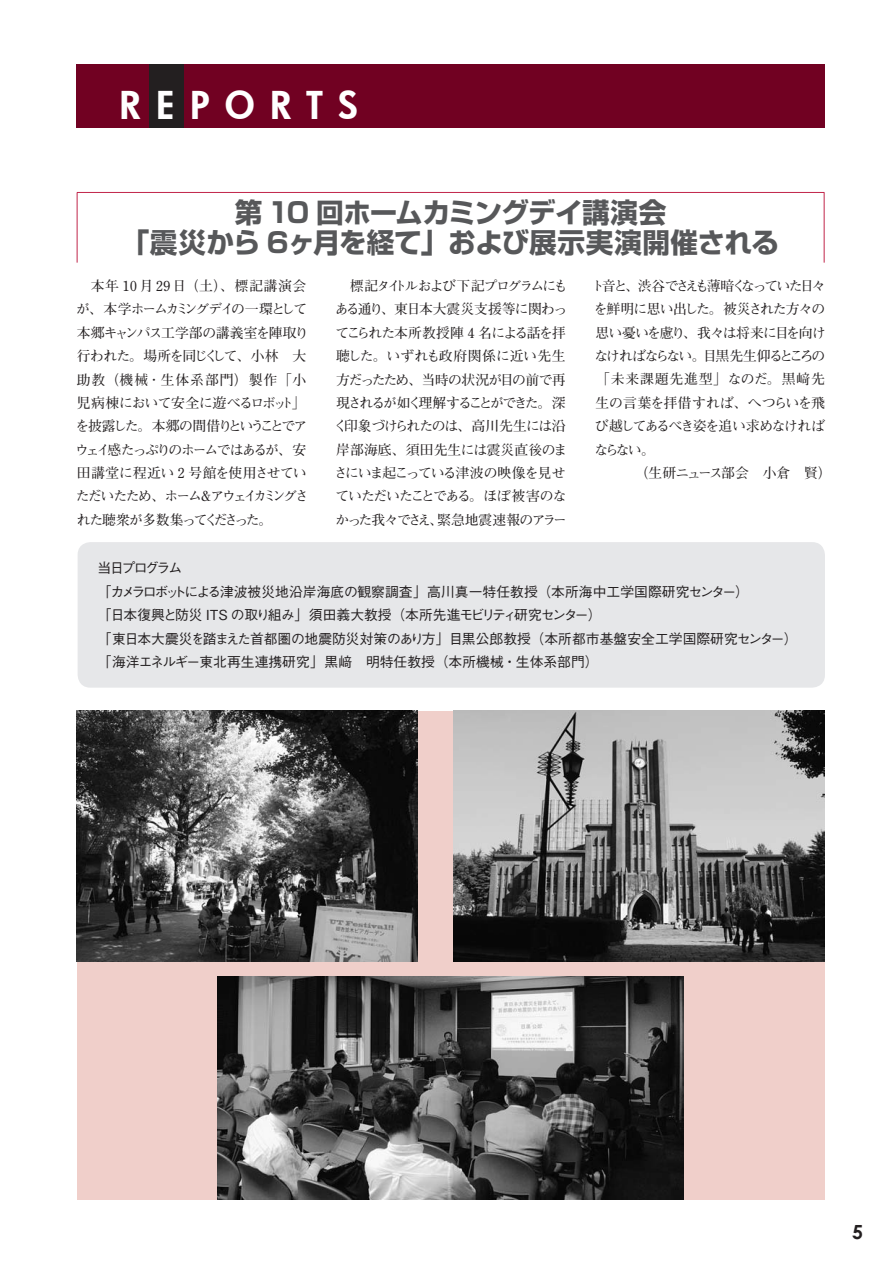
<style>
.page{position:relative;width:893px;height:1263px;background:#fff}
.page>*{position:absolute;margin:0;border:0;box-sizing:border-box;transform-origin:0 0}
.t1{font:800 37.5px "Futura";letter-spacing:.415em;color:#fff}
.t2{font:27.6px/29.7px "Shin Go Pr 5 Bold 90 msp RKSJ H";letter-spacing:-.02em;color:#57585a;text-align:center}
.t3{font:700 19.5px "Century Gothic";color:#231f20}
.t4{font:13.8px/23.4px "Futo Min A101 Pr 5 Bold 90 msp RKSJ H";letter-spacing:-.08em;color:#231f20}
.t5{font:13.8px/23.4px "Gothic BBB Pr 5 Medium 90 msp RKSJ H";color:#231f20}
.t6{font:13.8px "Futo Min A101 Pr 5 Bold 90 msp RKSJ H";letter-spacing:-.16em;color:#231f20}
.t7{font:13.8px "Futo Min A101 Pr 5 Bold 90 msp RKSJ H";letter-spacing:-.13em;color:#231f20}
.t8{font:13.8px "Futo Min A101 Pr 5 Bold 90 msp RKSJ H";letter-spacing:-.055em;color:#231f20}
.t9{font:13.8px "Futo Min A101 Pr 5 Bold 90 msp RKSJ H";letter-spacing:.005em;color:#231f20}
.t10{font:13.8px "Futo Min A101 Pr 5 Bold 90 msp RKSJ H";letter-spacing:.06em;color:#231f20}
</style>
<div class="page">
<div style="left:77px;top:64px;width:748px;height:64px;background:#710122"></div>
<div style="left:149px;top:64px;width:34px;height:64px;background:#231f20"></div>
<div style="left:77px;top:711px;width:747px;height:488px;background:#f0cfca"></div>
<hr style="left:77px;top:192px;width:747px;height:1px;background:#c1254a">
<hr style="left:77px;top:193px;width:1px;height:70px;background:#c1254a">
<hr style="left:824px;top:193px;width:1px;height:70px;background:#c1254a">
<div style="left:78px;top:542px;width:747px;height:146px;background:#e6e7e9;border-radius:13px"></div>
<img style="left:77px;top:711px;width:340px;height:250px">
<img style="left:453px;top:711px;width:372px;height:251px">
<img style="left:218px;top:976px;width:465px;height:223px">
<p class="t1" style="left:119px;top:80px;width:240px">REPORTS</p>
<p class="t2" style="left:122px;top:202px;width:659px">第 10 回ホームカミングデイ講演会<br>「震災から 6ヶ月を経て」および展示実演開催される</p>
<p class="t4" style="left:75px;top:276px;width:235px">　本年 10月 29日（土）、標記講演会が、本学ホームカミングデイの一環として本郷キャンパス工学部の講義室を陣取り行われた。場所を同じくして、小林　大助教（機械・生体系部門）製作「小児病棟において安全に遊べるロボット」を披露した。本郷の間借りということでアウェイ感たっぷりのホームではあるが、安田講堂に程近い 2 号館を使用させていただいたため、ホーム＆アウェイカミングされた聴衆が多数集ってくださった。</p>
<p class="t4" style="left:334px;top:276px;width:235px">　標記タイトルおよび下記プログラムにもある通り、東日本大震災支援等に関わってこられた本所教授陣 4 名による話を拝聴した。いずれも政府関係に近い先生方だったため、当時の状況が目の前で再現されるが如く理解することができた。深く印象づけられたのは、高川先生には沿岸部海底、須田先生には震災直後のまさにいま起こっている津波の映像を見せていただいたことである。ほぼ被害のなかった我々でさえ、緊急地震速報のアラー</p>
<p class="t6" style="left:591px;top:281px;width:236px">ト音と、渋谷でさえも薄暗くなっていた日々</p>
<p class="t4" style="left:594px;top:299px;width:233px">を鮮明に思い出した。被災された方々の</p>
<p class="t8" style="left:595px;top:327px;width:232px">思い憂いを慮り、我々は将来に目を向け</p>
<p class="t7" style="left:594px;top:351px;width:233px">なければならない。目黒先生仰るところの</p>
<p class="t10" style="left:596px;top:374px;width:230px">「未来課題先進型」なのだ。黒﨑先</p>
<p class="t9" style="left:595px;top:397px;width:231px">生の言葉を拝借すれば、へつらいを飛</p>
<p class="t4" style="left:595px;top:416px;width:232px">び越してあるべき姿を追い求めなければ</p>
<p class="t4" style="left:594px;top:440px;width:62px">ならない。</p>
<p class="t4" style="left:635px;top:463px;width:199px">（生研ニュース部会　小倉　賢）</p>
<p class="t5" style="left:97px;top:558px;width:702px">当日プログラム<br>「カメラロボットによる津波被災地沿岸海底の観察調査」高川真一特任教授（本所海中工学国際研究センター）<br>「日本復興と防災 ITS の取り組み」須田義大教授（本所先進モビリティ研究センター）<br>「東日本大震災を踏まえた首都圏の地震防災対策のあり方」目黒公郎教授（本所都市基盤安全工学国際研究センター）「海洋エネルギー東北再生連携研究」黒﨑　明特任教授（本所機械・生体系部門）</p>
<p class="t3" style="left:852px;top:1219px;width:12px">5</p>
</div>
